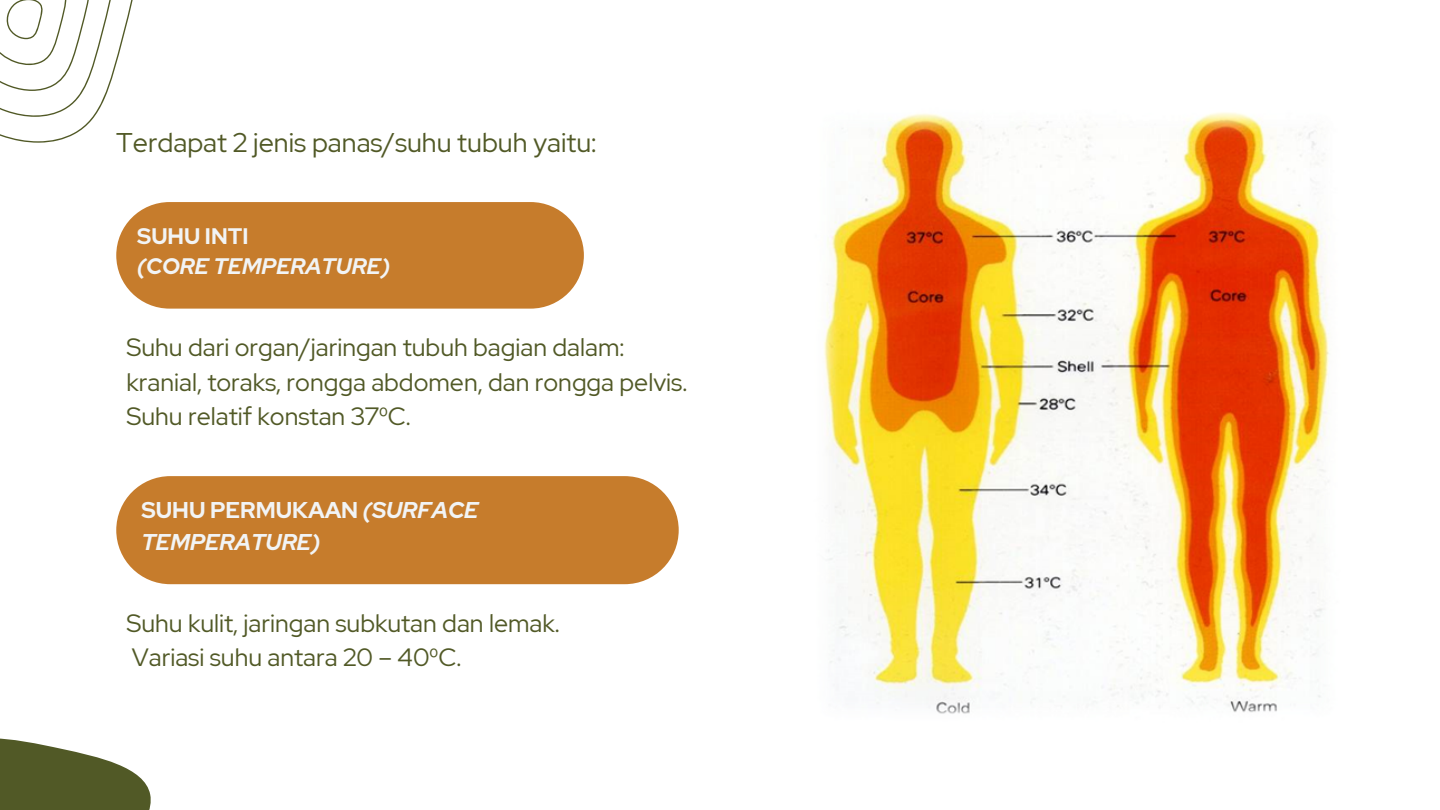
<style>
.page{position:relative;width:1440px;height:810px;background:#fff}
.page>*{position:absolute;margin:0;border:0;box-sizing:border-box;transform-origin:0 0}
.t1{font:27px "Red Hat Display";color:#515926}
.t2{font:25px/34.5px "Red Hat Display";color:#515926}
.t3{font:italic 700 22.7px/31.4px "Red Hat Display";color:#f2f4f5}
.t4{font:italic 700 22.4px/30.9px "Red Hat Display";color:#f2f4f5}
.s1{font-style:normal}
</style>
<div class="page">
<svg style="left:0;top:0;width:133px;height:142px"></svg>
<svg style="left:0;top:738px;width:151px;height:72px"></svg>
<div style="left:116px;top:202px;width:468px;height:107px;background:#c67c2c;border-radius:53px"></div>
<div style="left:116px;top:476px;width:563px;height:108px;background:#c67c2c;border-radius:54px"></div>
<img style="left:824px;top:112px;width:506px;height:602px">
<h1 class="t1" style="left:116px;top:124px;width:482px">Terdapat 2 jenis panas/suhu tubuh yaitu:</h1>
<p class="t4" style="left:137px;top:220px;width:254px"><span class="s1">SUHU INTI<br></span>(CORE TEMPERATURE)</p>
<p class="t2" style="left:127px;top:330px;width:562px">Suhu dari organ/jaringan tubuh bagian dalam: kranial, toraks, rongga abdomen, dan rongga pelvis.<br>Suhu relatif konstan 37⁰C.</p>
<p class="t3" style="left:141px;top:494px;width:339px"><span class="s1">SUHU PERMUKAAN</span> (SURFACE<br>TEMPERATURE)</p>
<h1 class="t2" style="left:127px;top:606px;width:435px">Suhu kulit, jaringan subkutan dan lemak.</h1>
<p class="t2" style="left:132px;top:640px;width:331px">Variasi suhu antara 20 – 40⁰C.</p>
</div>
